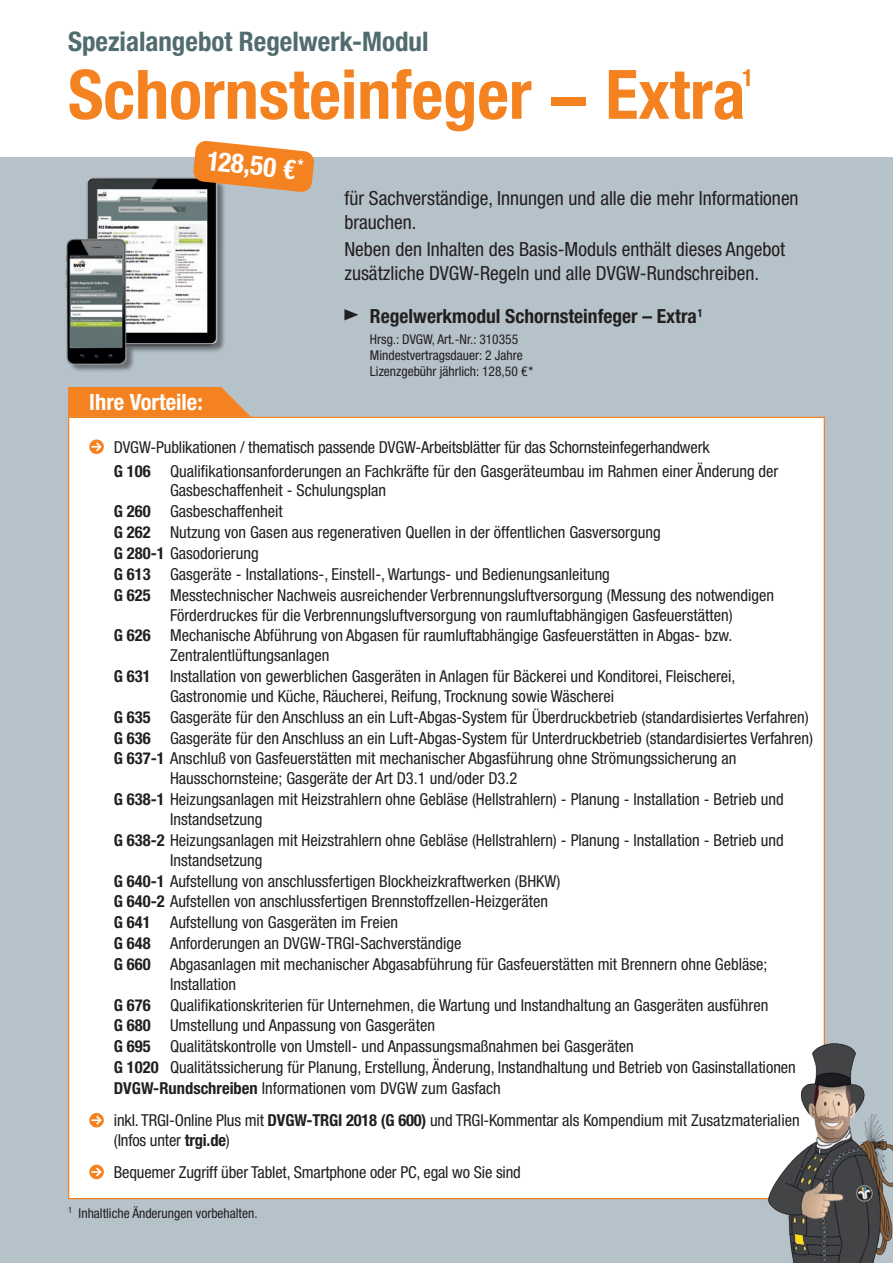
<style>
.page{position:relative;width:893px;height:1263px;background:#fff}
.page>*{position:absolute;margin:0;border:0;box-sizing:border-box;transform-origin:0 0}
.t1{font:700 condensed 68.25px "Helvetica Neue LT Std";color:#f58220}
.t2{font:700 condensed 27px "Helvetica Neue LT Std";color:#516c6f}
.t3{font:700 condensed 27px "Helvetica Neue LT Std";color:#fff}
.t4{font:700 condensed 23.55px "Helvetica Neue LT Std";color:#f58220}
.t5{font:700 condensed 22.5px "Helvetica Neue LT Std";color:#fff}
.t6{font:condensed 19.5px/23.4px "Helvetica Neue LT Std";color:#231f20}
.t7{font:700 condensed 19.5px "Helvetica Neue LT Std";color:#231f20}
.t8{font:condensed 16.5px/19.8px "Helvetica Neue LT Std";color:#231f20}
.t9{font:condensed 13.5px "Helvetica Neue LT Std";color:#231f20}
.s1{font-weight:700}
</style>
<div class="page">
<div style="left:0;top:157px;width:893px;height:1106px;background:#b6c2ca"></div>
<svg style="left:68px;top:387px;width:183px;height:30px"></svg>
<div style="left:68px;top:417px;width:757px;height:782px;background:#fff;border:1px solid #f58220"></div>
<svg style="left:89px;top:439px;width:15px;height:15px"></svg>
<svg style="left:91px;top:440px;width:12px;height:13px"></svg>
<svg style="left:89px;top:1113px;width:15px;height:14px"></svg>
<svg style="left:91px;top:1114px;width:12px;height:12px"></svg>
<svg style="left:89px;top:1164px;width:15px;height:15px"></svg>
<svg style="left:91px;top:1166px;width:12px;height:12px"></svg>
<img style="left:65px;top:177px;width:160px;height:194px">
<img style="left:767px;top:1043px;width:126px;height:220px">
<svg style="left:344px;top:309px;width:14px;height:11px"></svg>
<svg style="left:193px;top:141px;width:121px;height:51px"></svg>
<p class="t2" style="left:68px;top:25px;width:362px">Spezialangebot Regelwerk-Modul</p>
<p class="t1" style="left:68px;top:53px;width:679px">Schornsteinfeger − Extra</p>
<p class="t4" style="left:742px;top:63px;width:13px">1</p>
<p class="t3" style="left:209px;top:144px;width:98px;rotate:6deg">128,50 €<sup>*</sup></p>
<p class="t5" style="left:89px;top:388px;width:115px">Ihre Vorteile:</p>
<p class="t6" style="left:344px;top:187px;width:456px">für Sachverständige, Innungen und alle die mehr Informationen brauchen.</p>
<p class="t6" style="left:344px;top:238px;width:442px">Neben den Inhalten des Basis-Moduls enthält dieses Angebot zusätzliche DVGW-Regeln und alle DVGW-Rundschreiben.</p>
<p class="t7" style="left:370px;top:305px;width:334px">Regelwerkmodul Schornsteinfeger – Extra<sup>1</sup></p>
<p class="t9" style="left:370px;top:331px;width:150px">Hrsg.: DVGW, Art.-Nr.: 310355</p>
<p class="t9" style="left:370px;top:347px;width:154px">Mindestvertragsdauer: 2 Jahre</p>
<p class="t9" style="left:370px;top:364px;width:165px">Lizenzgebühr jährlich: 128,50 €*</p>
<p class="t8" style="left:114px;top:437px;width:597px">DVGW-Publikationen / thematisch passende DVGW-Arbeitsblätter für das Schornsteinfegerhandwerk</p>
<p class="t8" style="left:170px;top:461px;width:610px;text-indent:-56px"><span class="s1">G 106</span> Qualifikationsanforderungen an Fachkräfte für den Gasgeräteumbau im Rahmen einer Änderung der<br>Gasbeschaffenheit - Schulungsplan</p>
<p class="t8" style="left:114px;top:501px;width:170px"><span class="s1">G 260</span> Gasbeschaffenheit</p>
<p class="t8" style="left:114px;top:522px;width:548px"><span class="s1">G 262</span> Nutzung von Gasen aus regenerativen Quellen in der öffentlichen Gasversorgung</p>
<p class="t8" style="left:114px;top:543px;width:146px"><span class="s1">G 280-1</span> Gasodorierung</p>
<p class="t8" style="left:114px;top:564px;width:498px"><span class="s1">G 613</span> Gasgeräte - Installations-, Einstell-, Wartungs- und Bedienungsanleitung</p>
<p class="t8" style="left:170px;top:585px;width:606px;text-indent:-56px"><span class="s1">G 625</span> Messtechnischer Nachweis ausreichender Verbrennungsluftversorgung (Messung des notwendigen<br>Förderdruckes für die Verbrennungsluftversorgung von raumluftabhängigen Gasfeuerstätten)</p>
<p class="t8" style="left:170px;top:626px;width:564px;text-indent:-56px"><span class="s1">G 626</span> Mechanische Abführung von Abgasen für raumluftabhängige Gasfeuerstätten in Abgas- bzw.<br>Zentralentlüftungsanlagen</p>
<p class="t8" style="left:170px;top:666px;width:567px;text-indent:-56px"><span class="s1">G 631</span> Installation von gewerblichen Gasgeräten in Anlagen für Bäckerei und Konditorei, Fleischerei,<br>Gastronomie und Küche, Räucherei, Reifung, Trocknung sowie Wäscherei</p>
<p class="t8" style="left:114px;top:707px;width:696px"><span class="s1">G 635</span> Gasgeräte für den Anschluss an ein Luft-Abgas-System für Überdruckbetrieb (standardisiertes Verfahren)</p>
<p class="t8" style="left:114px;top:728px;width:701px"><span class="s1">G 636</span> Gasgeräte für den Anschluss an ein Luft-Abgas-System für Unterdruckbetrieb (standardisiertes Verfahren)</p>
<p class="t8" style="left:170px;top:749px;width:568px;text-indent:-56px"><span class="s1">G 637-1</span> Anschluß von Gasfeuerstätten mit mechanischer Abgasführung ohne Strömungssicherung an<br>Hausschornsteine; Gasgeräte der Art D3.1 und/oder D3.2</p>
<p class="t8" style="left:170px;top:789px;width:615px;text-indent:-56px"><span class="s1">G 638-1</span> Heizungsanlagen mit Heizstrahlern ohne Gebläse (Hellstrahlern) - Planung - Installation - Betrieb und<br>Instandsetzung</p>
<p class="t8" style="left:170px;top:830px;width:615px;text-indent:-56px"><span class="s1">G 638-2</span> Heizungsanlagen mit Heizstrahlern ohne Gebläse (Hellstrahlern) - Planung - Installation - Betrieb und<br>Instandsetzung</p>
<p class="t8" style="left:114px;top:871px;width:448px"><span class="s1">G 640-1</span> Aufstellung von anschlussfertigen Blockheizkraftwerken (BHKW)</p>
<p class="t8" style="left:114px;top:891px;width:436px"><span class="s1">G 640-2</span> Aufstellen von anschlussfertigen Brennstoffzellen-Heizgeräten</p>
<p class="t8" style="left:114px;top:912px;width:286px"><span class="s1">G 641</span> Aufstellung von Gasgeräten im Freien</p>
<p class="t8" style="left:114px;top:933px;width:349px"><span class="s1">G 648</span> Anforderungen an DVGW-TRGI-Sachverständige</p>
<p class="t8" style="left:170px;top:954px;width:599px;text-indent:-56px"><span class="s1">G 660</span> Abgasanlagen mit mechanischer Abgasabführung für Gasfeuerstätten mit Brennern ohne Gebläse;<br>Installation</p>
<p class="t8" style="left:114px;top:995px;width:656px"><span class="s1">G 676</span> Qualifikationskriterien für Unternehmen, die Wartung und Instandhaltung an Gasgeräten ausführen</p>
<p class="t8" style="left:114px;top:1016px;width:323px"><span class="s1">G 680</span> Umstellung und Anpassung von Gasgeräten</p>
<p class="t8" style="left:114px;top:1036px;width:521px"><span class="s1">G 695</span> Qualitätskontrolle von Umstell- und Anpassungsmaßnahmen bei Gasgeräten</p>
<p class="t8" style="left:114px;top:1057px;width:684px"><span class="s1">G 1020</span> Qualitätssicherung für Planung, Erstellung, Änderung, Instandhaltung und Betrieb von Gasinstallationen</p>
<p class="t8" style="left:114px;top:1078px;width:388px"><span class="s1">DVGW-Rundschreiben</span> Informationen vom DVGW zum Gasfach</p>
<p class="t8" style="left:114px;top:1110px;width:687px">inkl. TRGI-Online Plus mit <span class="s1">DVGW-TRGI 2018 (G 600)</span> und TRGI-Kommentar als Kompendium mit Zusatzmaterialien (Infos unter <span class="s1">trgi.de</span>)</p>
<p class="t8" style="left:114px;top:1162px;width:409px">Bequemer Zugriff über Tablet, Smartphone oder PC, egal wo Sie sind</p>
<p class="t9" style="left:68px;top:1206px;width:191px"><sup>1</sup> Inhaltliche Änderungen vorbehalten.</p>
</div>
